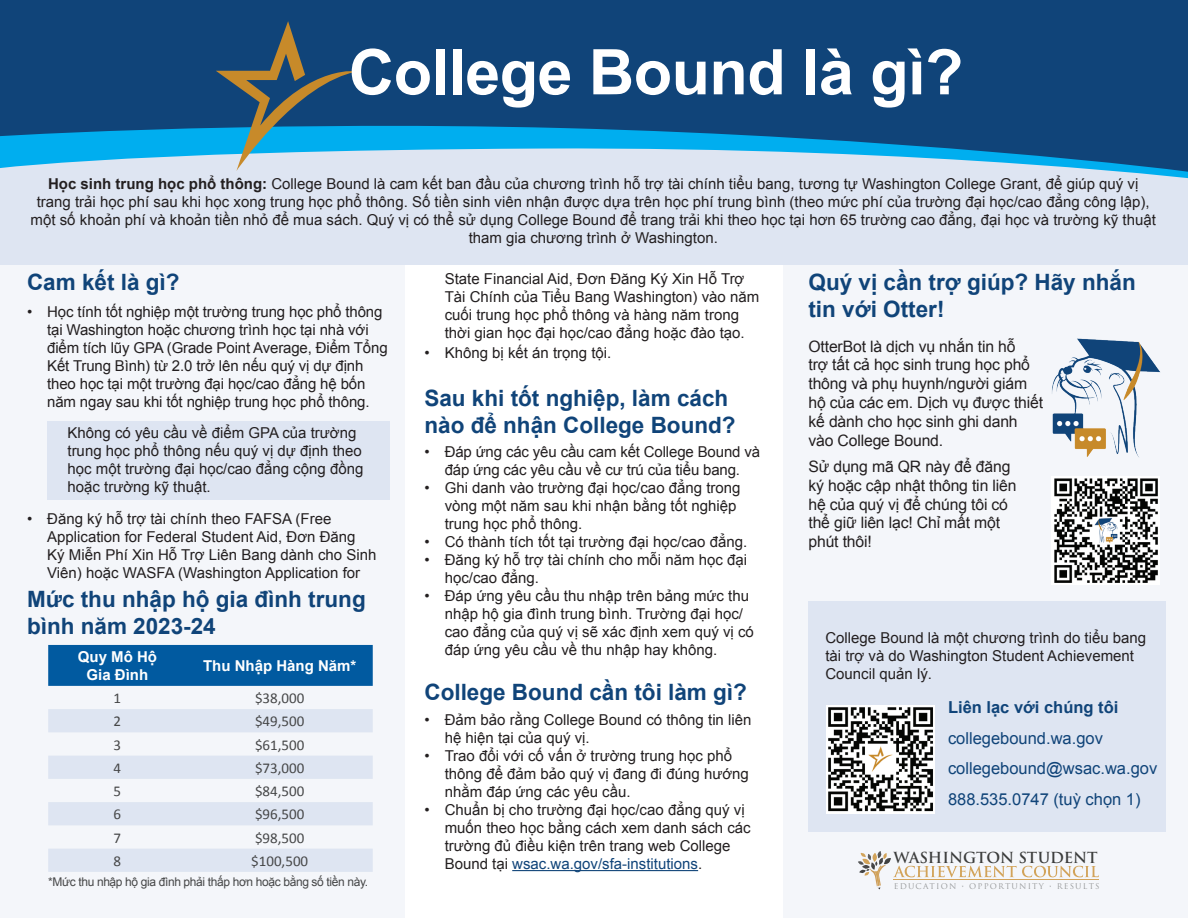
<style>
.page{position:relative;width:1188px;height:918px;background:#fff}
.page>*{position:absolute;margin:0;border:0;box-sizing:border-box;transform-origin:0 0}
.t1{font:700 63px "Arial";letter-spacing:-.01em;color:#fff}
.t2{font:700 22.5px/27px "Arial";color:#104479}
.t3{font:16.5px/30.8px "Arial";color:#104479}
.t4{font:700 16.5px "Arial";color:#104479}
.t5{font:15.75px/18.9px "Arial";letter-spacing:-.01em;color:#231f20}
.t6{font:15px/18px "Arial";color:#231f20}
.t7{font:15px "Calibri";color:#454647}
.t8{font:700 15px/18px "Arial";color:#fff;text-align:center}
.t9{font:600 14.85px "Trajan Pro 3";letter-spacing:-.005em;color:#040503}
.t10{font:12px "Arial";letter-spacing:-.03em;color:#454647}
.t11{font:7.65px "Trajan Pro 3";color:#77797a}
.s1{font-weight:700}
.s2{color:#104479}
</style>
<div class="page">
<div style="left:0;top:265px;width:405px;height:653px;background:#f4f6fa"></div>
<div style="left:783px;top:265px;width:405px;height:653px;background:#f4f6fa"></div>
<div style="left:0;top:126px;width:1188px;height:139px;background:#dee5f2"></div>
<div style="left:47px;top:421px;width:343px;height:79px;background:#dee5f2"></div>
<hr style="left:512px;top:870px;width:186px;height:1px;background:#104479">
<div style="left:48px;top:645px;width:325px;height:41px;background:#015aa0"></div>
<svg style="left:48px;top:709px;width:325px;height:163px;fill:#dee5f2"></svg>
<div style="left:808px;top:602px;width:358px;height:230px;background:#dee5f2"></div>
<img style="left:1052px;top:476px;width:108px;height:108px">
<img style="left:1052px;top:338px;width:108px;height:119px">
<img style="left:826px;top:705px;width:108px;height:108px">
<svg style="left:0;top:0;width:1188px;height:175px;background:#245f91"></svg>
<svg style="left:216px;top:21px;width:142px;height:150px;background:#41728d"></svg>
<svg style="left:858px;top:851px;width:241px;height:39px"></svg>
<h1 class="t1" style="left:349px;top:31px;width:616px">College Bound là gì?</h1>
<p class="t6" style="left:31px;top:175px;width:1127px;text-align:center"><span class="s1">Học sinh trung học phổ thông:</span> College Bound là cam kết ban đầu của chương trình hỗ trợ tài chính tiểu bang, tương tự Washington College Grant, để giúp quý vị trang trải học phí sau khi học xong trung học phổ thông. Số tiền sinh viên nhận được dựa trên học phí trung bình (theo mức phí của trường đại học/cao đẳng công lập), một số khoản phí và khoản tiền nhỏ để mua sách. Quý vị có thể sử dụng College Bound để trang trải khi theo học tại hơn 65 trường cao đẳng, đại học và trường kỹ thuật tham gia chương trình ở Washington.</p>
<h2 class="t2" style="left:808px;top:269px;width:329px">Quý vị cần trợ giúp? Hãy nhắn tin với Otter!</h2>
<p class="t5" style="left:808px;top:337px;width:236px">OtterBot là dịch vụ nhắn tin hỗ<br>trợ tất cả học sinh trung học phổ thông và phụ huynh/người giám hộ của các em. Dịch vụ được thiết kế dành cho học sinh ghi danh vào College Bound.</p>
<p class="t5" style="left:808px;top:457px;width:210px">Sử dụng mã QR này để đăng ký hoặc cập nhật thông tin liên hệ của quý vị để chúng tôi có thể giữ liên lạc! Chỉ mất một phút thôi!</p>
<h2 class="t2" style="left:27px;top:269px;width:154px">Cam kết là gì?</h2>
<p class="t6" style="left:47px;top:303px;width:342px;text-indent:-20px">• Học tính tốt nghiệp một trường trung học phổ thông tại Washington hoặc chương trình học tại nhà với điểm tích lũy GPA (Grade Point Average, Điểm Tổng Kết Trung Bình) từ 2.0 trở lên nếu quý vị dự định theo học tại một trường đại học/cao đẳng hệ bốn năm ngay sau khi tốt nghiệp trung học phổ thông.</p>
<p class="t6" style="left:68px;top:424px;width:297px">Không có yêu cầu về điểm GPA của trường trung học phổ thông nếu quý vị dự định theo học một trường đại học/cao đẳng cộng đồng hoặc trường kỹ thuật.</p>
<p class="t6" style="left:47px;top:510px;width:331px;text-indent:-20px">• Đăng ký hỗ trợ tài chính theo FAFSA (Free Application for Federal Student Aid, Đơn Đăng Ký Miễn Phí Xin Hỗ Trợ Liên Bang dành cho Sinh Viên) hoặc WASFA (Washington Application for</p>
<p class="t6" style="left:445px;top:270px;width:316px">State Financial Aid, Đơn Đăng Ký Xin Hỗ Trợ Tài Chính của Tiểu Bang Washington) vào năm cuối trung học phổ thông và hàng năm trong thời gian học đại học/cao đẳng hoặc đào tạo.</p>
<p class="t6" style="left:424px;top:344px;width:189px">• Không bị kết án trọng tội.</p>
<h2 class="t2" style="left:424px;top:385px;width:313px">Sau khi tốt nghiệp, làm cách nào để nhận College Bound?</h2>
<p class="t6" style="left:424px;top:443px;width:337px;text-align:center">• Đáp ứng các yêu cầu cam kết College Bound và đáp ứng các yêu cầu về cư trú của tiểu bang.</p>
<p class="t6" style="left:445px;top:479px;width:297px;text-indent:-20px">• Ghi danh vào trường đại học/cao đẳng trong vòng một năm sau khi nhận bằng tốt nghiệp trung học phổ thông.</p>
<p class="t6" style="left:424px;top:533px;width:324px">• Có thành tích tốt tại trường đại học/cao đẳng.</p>
<p class="t6" style="left:445px;top:551px;width:304px;text-indent:-20px">• Đăng ký hỗ trợ tài chính cho mỗi năm học đại học/cao đẳng.</p>
<p class="t6" style="left:445px;top:587px;width:311px;text-indent:-20px">• Đáp ứng yêu cầu thu nhập trên bảng mức thu nhập hộ gia đình trung bình. Trường đại học/ cao đẳng của quý vị sẽ xác định xem quý vị có đáp ứng yêu cầu về thu nhập hay không.</p>
<h2 class="t2" style="left:424px;top:680px;width:324px">College Bound cần tôi làm gì?</h2>
<p class="t6" style="left:445px;top:711px;width:308px;text-indent:-20px">• Đảm bảo rằng College Bound có thông tin liên hệ hiện tại của quý vị.</p>
<p class="t6" style="left:445px;top:747px;width:306px;text-indent:-20px">• Trao đổi với cố vấn ở trường trung học phổ thông để đảm bảo quý vị đang đi đúng hướng nhằm đáp ứng các yêu cầu.</p>
<p class="t6" style="left:445px;top:801px;width:307px;text-indent:-20px">• Chuẩn bị cho trường đại học/cao đẳng quý vị muốn theo học bằng cách xem danh sách các trường đủ điều kiện trên trang web College Bound tại <span class="s2">wsac.wa.gov/sfa-institutions</span>.</p>
<h2 class="t2" style="left:27px;top:587px;width:340px">Mức thu nhập hộ gia đình trung bình năm 2023-24</h2>
<p class="t6" style="left:825px;top:629px;width:322px">College Bound là một chương trình do tiểu bang tài trợ và do Washington Student Achievement<br>Council quản lý.</p>
<p class="t8" style="left:78px;top:648px;width:81px">Quy Mô Hộ<br>Gia Đình</p>
<p class="t8" style="left:203px;top:657px;width:155px">Thu Nhập Hàng Năm*</p>
<p class="t7" style="left:114px;top:688px;width:9px">1</p>
<p class="t7" style="left:255px;top:688px;width:51px">$38,000</p>
<p class="t7" style="left:114px;top:711px;width:9px">2</p>
<p class="t7" style="left:255px;top:711px;width:51px">$49,500</p>
<p class="t7" style="left:114px;top:734px;width:9px">3</p>
<p class="t7" style="left:255px;top:734px;width:51px">$61,500</p>
<p class="t7" style="left:114px;top:757px;width:9px">4</p>
<p class="t7" style="left:255px;top:757px;width:51px">$73,000</p>
<p class="t7" style="left:114px;top:781px;width:9px">5</p>
<p class="t7" style="left:255px;top:781px;width:51px">$84,500</p>
<p class="t7" style="left:114px;top:804px;width:9px">6</p>
<p class="t7" style="left:255px;top:804px;width:51px">$96,500</p>
<p class="t7" style="left:114px;top:827px;width:9px">7</p>
<p class="t7" style="left:255px;top:827px;width:51px">$98,500</p>
<p class="t7" style="left:114px;top:850px;width:9px">8</p>
<p class="t7" style="left:251px;top:850px;width:58px">$100,500</p>
<p class="t4" style="left:948px;top:696px;width:172px">Liên lạc với chúng tôi</p>
<p class="t3" style="left:948px;top:723px;width:211px">collegebound.wa.gov collegebound@wsac.wa.gov<br>888.535.0747 (tuỳ chọn 1)</p>
<p class="t9" style="left:894px;top:846px;width:205px">WASHINGTON STUDENT</p>
<p class="t10" style="left:48px;top:874px;width:321px">*Mức thu nhập hộ gia đình phải thấp hơn hoặc bằng số tiền này.</p>
<p class="t11" style="left:894px;top:881px;width:207px">E D U C A T I O N • O P P O R T U N I T Y • R E S U L T S</p>
</div>
